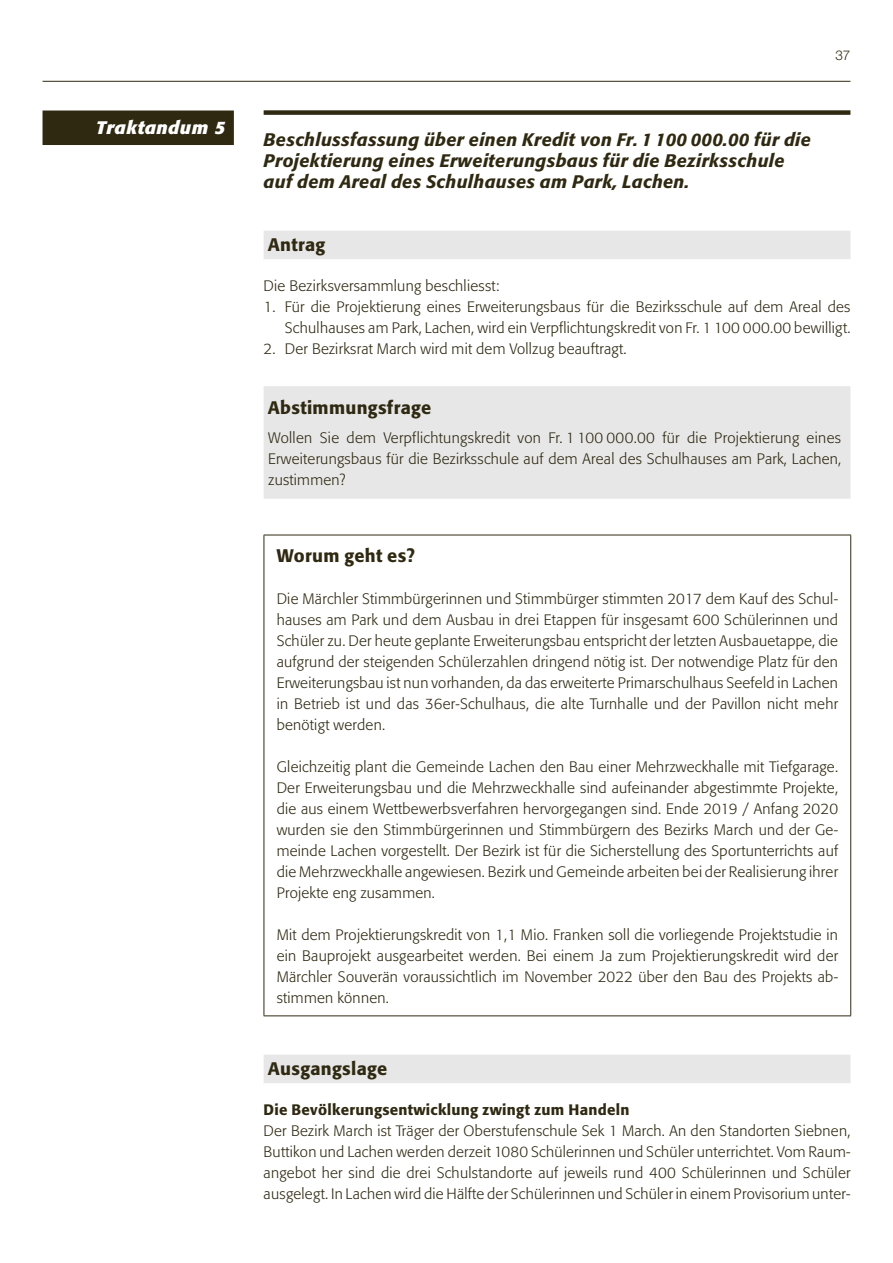
<style>
.page{position:relative;width:893px;height:1263px;background:#fff}
.page>*{position:absolute;margin:0;border:0;box-sizing:border-box;transform-origin:0 0}
.t1{font:italic 500 18px/21px "Formata";letter-spacing:.02em;color:#2f2912}
.t2{font:500 18px "Formata";letter-spacing:.02em;color:#2f2912}
.t3{font:italic 700 18px "Formata";letter-spacing:.025em;color:#fff}
.t4{font:300 15px/21px "Formata";letter-spacing:.02em;color:#2f2912;text-align:justify}
.t5{font:500 15px "Formata";letter-spacing:.02em;color:#2f2912}
.t6{font:300 13.5px "Helvetica Neue LT Std";color:#2f2912}
</style>
<div class="page">
<hr style="left:43px;top:81px;width:807px;height:1px;background:#2f2912">
<div style="left:264px;top:110px;width:586px;height:5px;background:#2f2912"></div>
<div style="left:264px;top:231px;width:586px;height:28px;background:#e7e7e7"></div>
<div style="left:264px;top:386px;width:586px;height:113px;background:#e7e7e7"></div>
<div style="left:264px;top:1055px;width:586px;height:28px;background:#e7e7e7"></div>
<hr style="left:264px;top:535px;width:587px;height:1px;background:#2f2912">
<hr style="left:264px;top:535px;width:1px;height:480px;background:#2f2912">
<hr style="left:850px;top:535px;width:1px;height:480px;background:#2f2912">
<hr style="left:264px;top:1015px;width:587px;height:1px;background:#2f2912">
<div style="left:43px;top:111px;width:191px;height:34px;background:#2f2912"></div>
<p class="t3" style="left:96px;top:117px;width:131px">Traktandum 5</p>
<p class="t6" style="left:835px;top:47px;width:17px">37</p>
<p class="t1" style="left:264px;top:129px;width:549px">Beschlussfassung über einen Kredit von Fr. 1 100 000.00 für die<br>Projektierung eines Erweiterungsbaus für die Bezirksschule auf dem Areal des Schulhauses am Park, Lachen.</p>
<p class="t2" style="left:268px;top:233px;width:59px">Antrag</p>
<p class="t4" style="left:264px;top:275px;width:237px">Die Bezirksversammlung beschliesst:</p>
<p class="t4" style="left:264px;top:296px;width:588px;text-align:right">1. Für die Projektierung eines Erweiterungsbaus für die Bezirksschule auf dem Areal des<br>Schulhauses am Park, Lachen, wird ein Verpflichtungskredit von Fr. 1 100 000.00 bewilligt.</p>
<p class="t4" style="left:264px;top:338px;width:365px">2. Der Bezirksrat March wird mit dem Vollzug beauftragt.</p>
<p class="t2" style="left:268px;top:396px;width:165px">Abstimmungsfrage</p>
<p class="t4" style="left:268px;top:428px;width:575px">Wollen Sie dem Verpflichtungskredit von Fr. 1 100 000.00 für die Projektierung eines Erweiterungsbaus für die Bezirksschule auf dem Areal des Schulhauses am Park, Lachen, zustimmen?</p>
<p class="t2" style="left:277px;top:545px;width:140px">Worum geht es?</p>
<p class="t4" style="left:277px;top:588px;width:563px">Die Märchler Stimmbürgerinnen und Stimmbürger stimmten 2017 dem Kauf des Schul&shy;hauses am Park und dem Ausbau in drei Etappen für insgesamt 600 Schülerinnen und Schüler zu. Der heute geplante Erweiterungsbau entspricht der letzten Ausbauetappe, die aufgrund der steigenden Schülerzahlen dringend nötig ist. Der notwendige Platz für den Erweiterungsbau ist nun vorhanden, da das erweiterte Primarschulhaus Seefeld in Lachen in Betrieb ist und das 36er-Schulhaus, die alte Turnhalle und der Pavillon nicht mehr benötigt werden.</p>
<p class="t4" style="left:277px;top:756px;width:563px">Gleichzeitig plant die Gemeinde Lachen den Bau einer Mehrzweckhalle mit Tiefgarage.<br>Der Erweiterungsbau und die Mehrzweckhalle sind aufeinander abgestimmte Projekte, die aus einem Wettbewerbsverfahren hervorgegangen sind. Ende 2019 / Anfang 2020 wurden sie den Stimmbürgerinnen und Stimmbürgern des Bezirks March und der Ge&shy;meinde Lachen vorgestellt. Der Bezirk ist für die Sicherstellung des Sportunterrichts auf die Mehrzweckhalle angewiesen. Bezirk und Gemeinde arbeiten bei der Realisierung ihrer Projekte eng zusammen.</p>
<p class="t4" style="left:277px;top:924px;width:563px">Mit dem Projektierungskredit von 1,1 Mio. Franken soll die vorliegende Projektstudie in ein Bauprojekt ausgearbeitet werden. Bei einem Ja zum Projektierungskredit wird der Märchler Souverän voraussichtlich im November 2022 über den Bau des Projekts ab&shy;stimmen können.</p>
<p class="t2" style="left:268px;top:1057px;width:121px">Ausgangslage</p>
<p class="t5" style="left:264px;top:1100px;width:367px">Die Bevölkerungsentwicklung zwingt zum Handeln</p>
<p class="t4" style="left:264px;top:1120px;width:588px">Der Bezirk March ist Träger der Oberstufenschule Sek 1 March. An den Standorten Siebnen, Buttikon und Lachen werden derzeit 1080 Schülerinnen und Schüler unterrichtet. Vom Raum&shy;angebot her sind die drei Schulstandorte auf jeweils rund 400 Schülerinnen und Schüler ausgelegt. In Lachen wird die Hälfte der Schülerinnen und Schüler in einem Provisorium unter-</p>
</div>
